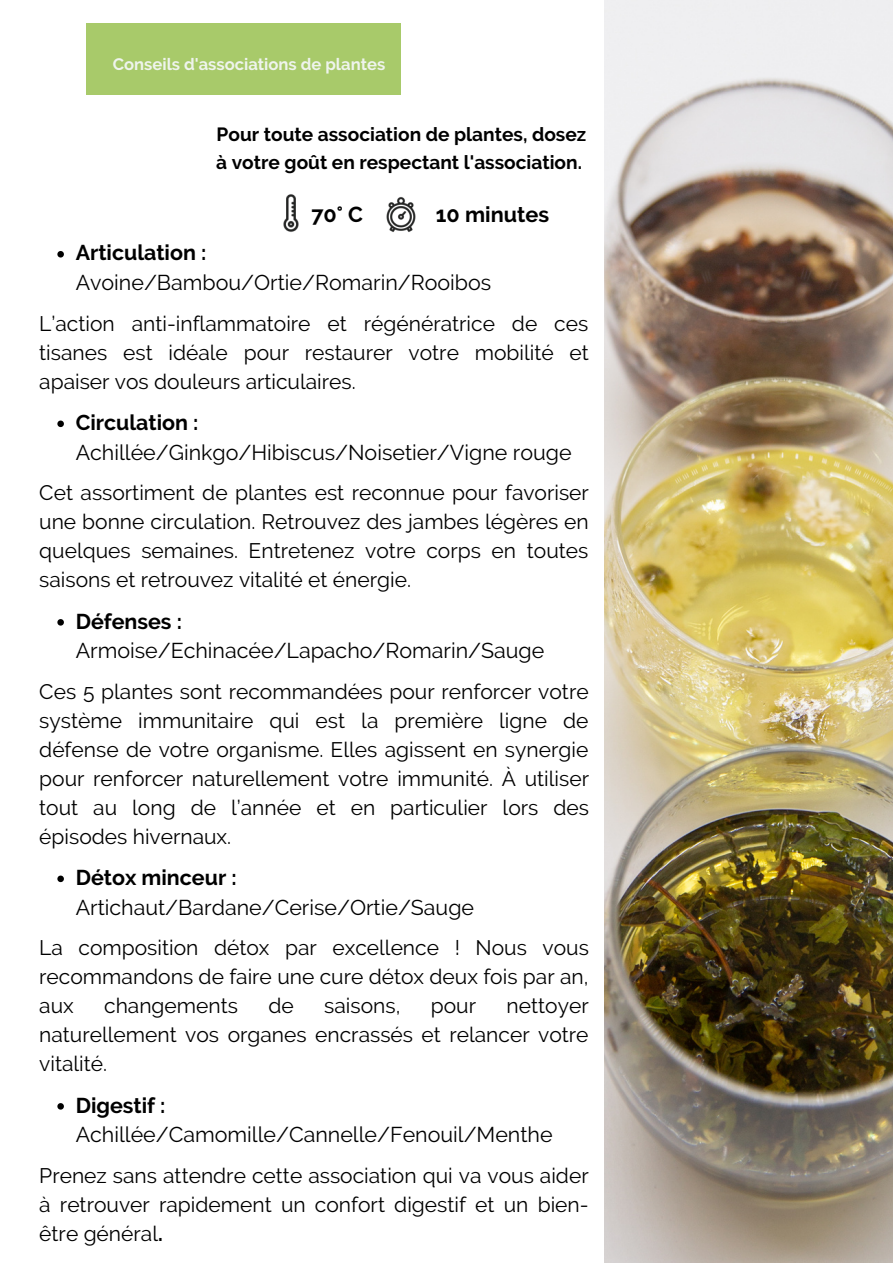
<style>
.page{position:relative;width:893px;height:1264px;background:#fff}
.page>*{position:absolute;margin:0;border:0;box-sizing:border-box;transform-origin:0 0}
.t1{font:700 21.6px "Raleway";color:#000}
.t2{font:21.45px "Raleway";color:#000}
.t3{font:700 21.45px "Raleway";color:#000}
.t4{font:21px/29px "Raleway";color:#000;text-align:justify}
.t5{font:700 19.05px/28px "Raleway";color:#000}
.t6{font:700 16.5px "Raleway";color:#eff4ed}
.s1{font-weight:700}
</style>
<div class="page">
<div style="left:86px;top:23px;width:314px;height:72px;background:#a8ca6a"></div>
<svg style="left:57px;top:251px;width:7px;height:6px"></svg>
<svg style="left:57px;top:420px;width:7px;height:7px"></svg>
<svg style="left:57px;top:619px;width:7px;height:6px"></svg>
<svg style="left:57px;top:875px;width:7px;height:7px"></svg>
<svg style="left:57px;top:1103px;width:7px;height:6px"></svg>
<img style="left:283px;top:194px;width:16px;height:38px">
<img style="left:386px;top:197px;width:30px;height:35px">
<img style="left:604px;top:0;width:288px;height:1262px">
<p class="t6" style="left:113px;top:54px;width:274px">Conseils d'associations de plantes</p>
<p class="t5" style="left:216px;top:120px;width:371px">Pour toute association de plantes, dosez à votre goût en respectant l'association.</p>
<p class="t3" style="left:76px;top:240px;width:132px">Articulation :</p>
<p class="t1" style="left:311px;top:202px;width:53px">70° C</p>
<p class="t1" style="left:436px;top:202px;width:115px">10 minutes</p>
<p class="t2" style="left:76px;top:270px;width:417px">Avoine/Bambou/Ortie/Romarin/Rooibos</p>
<p class="t4" style="left:39px;top:309px;width:551px">L’action anti-inflammatoire et régénératrice de ces tisanes est idéale pour restaurer votre mobilité et apaiser vos douleurs articulaires.</p>
<p class="t3" style="left:76px;top:410px;width:124px">Circulation :</p>
<p class="t2" style="left:76px;top:439px;width:497px">Achillée/Ginkgo/Hibiscus/Noisetier/Vigne rouge</p>
<p class="t4" style="left:39px;top:478px;width:551px">Cet assortiment de plantes est reconnue pour favoriser une bonne circulation. Retrouvez des jambes légères en quelques semaines. Entretenez votre corps en toutes saisons et retrouvez vitalité et énergie.</p>
<p class="t3" style="left:76px;top:608px;width:108px">Défenses :</p>
<p class="t2" style="left:76px;top:638px;width:470px">Armoise/Echinacée/Lapacho/Romarin/Sauge</p>
<p class="t4" style="left:39px;top:677px;width:551px">Ces 5 plantes sont recommandées pour renforcer votre système immunitaire qui est la première ligne de défense de votre organisme. Elles agissent en synergie pour renforcer naturellement votre immunité. À utiliser tout au long de l’année et en particulier lors des épisodes hivernaux.</p>
<p class="t3" style="left:76px;top:864px;width:162px">Détox minceur :</p>
<p class="t2" style="left:76px;top:894px;width:400px">Artichaut/Bardane/Cerise/Ortie/Sauge</p>
<p class="t4" style="left:39px;top:933px;width:551px">La composition détox par excellence ! Nous vous recommandons de faire une cure détox deux fois par an, aux</p>
<p class="t4" style="left:104px;top:991px;width:135px">changements</p>
<p class="t4" style="left:268px;top:991px;width:27px">de</p>
<p class="t4" style="left:324px;top:991px;width:78px">saisons,</p>
<p class="t4" style="left:431px;top:991px;width:47px">pour</p>
<p class="t4" style="left:39px;top:991px;width:551px;text-indent:467px">nettoyer naturellement vos organes encrassés et relancer votre vitalité.</p>
<p class="t3" style="left:76px;top:1092px;width:91px">Digestif :</p>
<p class="t2" style="left:76px;top:1122px;width:478px">Achillée/Camomille/Cannelle/Fenouil/Menthe</p>
<p class="t4" style="left:39px;top:1160px;width:551px">Prenez sans attendre cette association qui va vous aider à retrouver rapidement un confort digestif et un bien&shy;être général<span class="s1">.</span></p>
</div>
